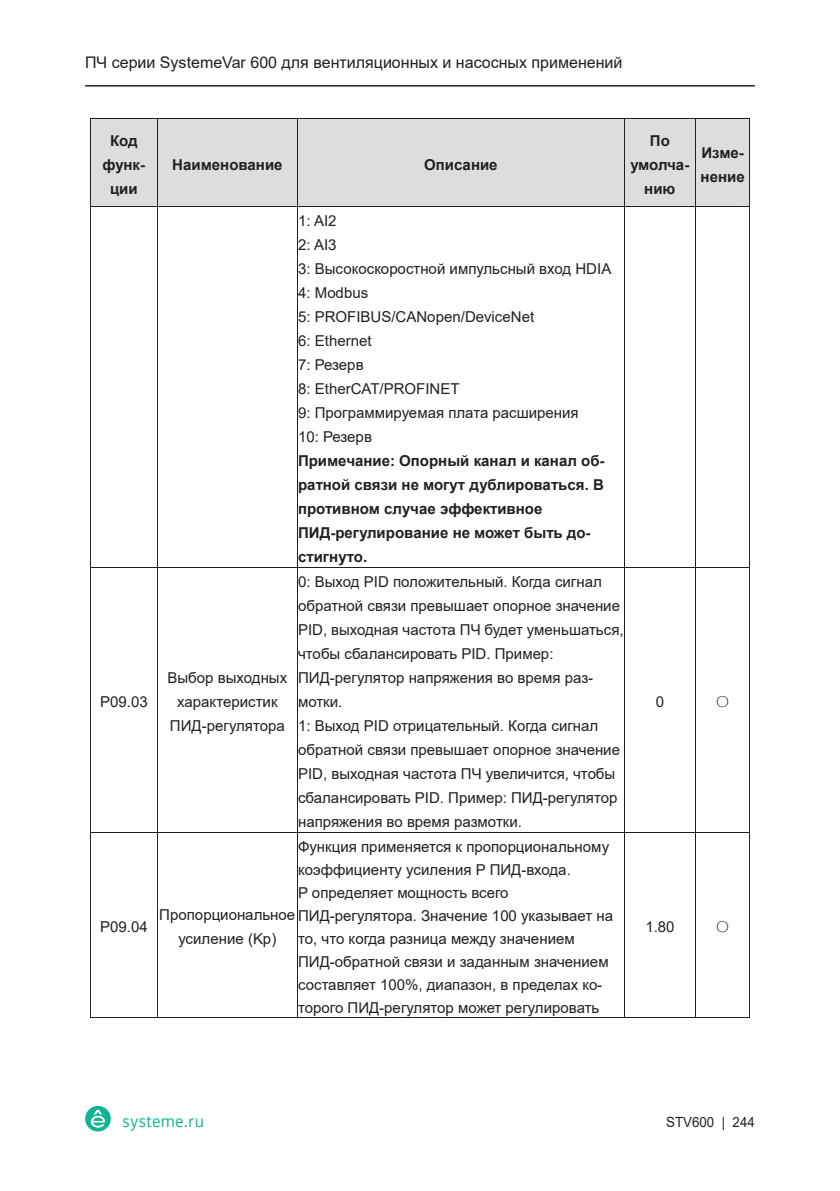
<style>
.page{position:relative;width:840px;height:1191px;background:#fff}
.page>*{position:absolute;margin:0;border:0;box-sizing:border-box;transform-origin:0 0}
.t1{font:16px "Arial";color:#231f20}
.t2{font:16px "Open Sans";letter-spacing:.03em;color:#0eb58f;scale:.95 1}
.t3{font:15px/24px "Arial";color:#231f20}
.t4{font:700 15px/24px "Arial";color:#231f20;text-align:center}
.t5{font:15px "Sim Sun";color:#231f20}
.t6{font:14px "Arial";color:#231f20;scale:.95 1}
</style>
<div class="page">
<hr style="left:85px;top:85px;width:669px;height:2px;background:#231f20">
<div style="left:85px;top:1106px;width:26px;height:25px;background:#0eb490;border-radius:50%"></div>
<svg style="left:91px;top:1109px;width:15px;height:18px"></svg>
<div style="left:91px;top:119px;width:66px;height:32px;background:#dcdddf"></div>
<div style="left:91px;top:151px;width:66px;height:24px;background:#dcdddf"></div>
<div style="left:91px;top:175px;width:66px;height:31px;background:#dcdddf"></div>
<div style="left:158px;top:119px;width:139px;height:87px;background:#dcdddf"></div>
<div style="left:298px;top:119px;width:325px;height:87px;background:#dcdddf"></div>
<div style="left:624px;top:119px;width:71px;height:32px;background:#dcdddf"></div>
<div style="left:624px;top:151px;width:71px;height:24px;background:#dcdddf"></div>
<div style="left:624px;top:175px;width:71px;height:31px;background:#dcdddf"></div>
<div style="left:696px;top:119px;width:52px;height:87px;background:#dcdddf"></div>
<hr style="left:91px;top:118px;width:66px;height:1px;background:#231f20">
<hr style="left:158px;top:118px;width:139px;height:1px;background:#231f20">
<hr style="left:298px;top:118px;width:325px;height:1px;background:#231f20">
<hr style="left:624px;top:118px;width:71px;height:1px;background:#231f20">
<hr style="left:696px;top:118px;width:52px;height:1px;background:#231f20">
<hr style="left:90px;top:119px;width:1px;height:87px;background:#231f20">
<hr style="left:157px;top:119px;width:1px;height:87px;background:#231f20">
<hr style="left:297px;top:119px;width:1px;height:87px;background:#231f20">
<hr style="left:623px;top:119px;width:1px;height:87px;background:#231f20">
<hr style="left:695px;top:119px;width:1px;height:87px;background:#231f20">
<hr style="left:748px;top:119px;width:1px;height:87px;background:#231f20">
<hr style="left:91px;top:206px;width:66px;height:1px;background:#231f20">
<hr style="left:158px;top:206px;width:139px;height:1px;background:#231f20">
<hr style="left:298px;top:206px;width:325px;height:1px;background:#231f20">
<hr style="left:624px;top:206px;width:71px;height:1px;background:#231f20">
<hr style="left:696px;top:206px;width:52px;height:1px;background:#231f20">
<hr style="left:90px;top:207px;width:1px;height:360px;background:#231f20">
<hr style="left:157px;top:207px;width:1px;height:360px;background:#231f20">
<hr style="left:297px;top:207px;width:1px;height:360px;background:#231f20">
<hr style="left:623px;top:207px;width:1px;height:360px;background:#231f20">
<hr style="left:695px;top:207px;width:1px;height:360px;background:#231f20">
<hr style="left:748px;top:207px;width:1px;height:360px;background:#231f20">
<hr style="left:91px;top:567px;width:66px;height:1px;background:#231f20">
<hr style="left:158px;top:567px;width:139px;height:1px;background:#231f20">
<hr style="left:298px;top:567px;width:325px;height:1px;background:#231f20">
<hr style="left:624px;top:567px;width:71px;height:1px;background:#231f20">
<hr style="left:696px;top:567px;width:52px;height:1px;background:#231f20">
<hr style="left:90px;top:568px;width:1px;height:264px;background:#231f20">
<hr style="left:157px;top:568px;width:1px;height:264px;background:#231f20">
<hr style="left:297px;top:568px;width:1px;height:264px;background:#231f20">
<hr style="left:623px;top:568px;width:1px;height:264px;background:#231f20">
<hr style="left:695px;top:568px;width:1px;height:264px;background:#231f20">
<hr style="left:748px;top:568px;width:1px;height:264px;background:#231f20">
<hr style="left:91px;top:832px;width:66px;height:1px;background:#231f20">
<hr style="left:158px;top:832px;width:139px;height:1px;background:#231f20">
<hr style="left:298px;top:832px;width:325px;height:1px;background:#231f20">
<hr style="left:624px;top:832px;width:71px;height:1px;background:#231f20">
<hr style="left:696px;top:832px;width:52px;height:1px;background:#231f20">
<hr style="left:90px;top:833px;width:1px;height:184px;background:#231f20">
<hr style="left:91px;top:1017px;width:66px;height:1px;background:#231f20">
<hr style="left:157px;top:833px;width:1px;height:184px;background:#231f20">
<hr style="left:158px;top:1017px;width:139px;height:1px;background:#231f20">
<hr style="left:297px;top:833px;width:1px;height:184px;background:#231f20">
<hr style="left:298px;top:1017px;width:325px;height:1px;background:#231f20">
<hr style="left:623px;top:833px;width:1px;height:184px;background:#231f20">
<hr style="left:624px;top:1017px;width:71px;height:1px;background:#231f20">
<hr style="left:695px;top:833px;width:1px;height:184px;background:#231f20">
<hr style="left:696px;top:1017px;width:52px;height:1px;background:#231f20">
<hr style="left:748px;top:833px;width:1px;height:184px;background:#231f20">
<p class="t1" style="left:85px;top:52px;width:538px">ПЧ серии SystemeVar 600 для вентиляционных и насосных применений</p>
<p class="t4" style="left:102px;top:129px;width:44px">Код функ&shy;ции</p>
<p class="t4" style="left:172px;top:153px;width:112px">Наименование</p>
<p class="t4" style="left:424px;top:153px;width:75px">Описание</p>
<p class="t4" style="left:630px;top:129px;width:60px">По умолча&shy;нию</p>
<p class="t4" style="left:700px;top:141px;width:46px;text-align:left">Изме&shy;нение</p>
<p class="t3" style="left:298px;top:209px;width:315px">1: AI2<br>2: AI3<br>3: Высокоскоростной импульсный вход HDIA<br>4: Modbus<br>5: PROFIBUS/CANopen/DeviceNet<br>6: Ethernet<br>7: Резерв<br>8: EtherCAT/PROFINET<br>9: Программируемая плата расширения<br>10: Резерв</p>
<p class="t4" style="left:298px;top:449px;width:308px;text-align:left">Примечание: Опорный канал и канал об&shy;ратной связи не могут дублироваться. В противном случае эффективное<br>ПИД-регулирование не может быть до&shy;стигнуто.</p>
<p class="t3" style="left:100px;top:690px;width:49px">P09.03</p>
<p class="t3" style="left:167px;top:666px;width:121px;text-align:center">Выбор выходных характеристик<br>ПИД-регулятора</p>
<p class="t3" style="left:298px;top:570px;width:327px">0: Выход PID положительный. Когда сигнал обратной связи превышает опорное значение PID, выходная частота ПЧ будет уменьшаться, чтобы сбалансировать PID. Пример:<br>ПИД-регулятор напряжения во время раз&shy;мотки.<br>1: Выход PID отрицательный. Когда сигнал обратной связи превышает опорное значение PID, выходная частота ПЧ увеличится, чтобы сбалансировать PID. Пример: ПИД-регулятор напряжения во время размотки.</p>
<p class="t3" style="left:655px;top:690px;width:10px">0</p>
<p class="t5" style="left:714px;top:694px;width:16px">○</p>
<p class="t3" style="left:100px;top:915px;width:49px">P09.04</p>
<p class="t3" style="left:298px;top:834px;width:312px;line-height:23px">Функция применяется к пропорциональному коэффициенту усиления P ПИД-входа.<br>P определяет мощность всего</p>
<p class="t3" style="left:298px;top:926px;width:312px;line-height:23px">то, что когда разница между значением ПИД-обратной связи и заданным значением составляет 100%, диапазон, в пределах ко&shy;торого ПИД-регулятор может регулировать</p>
<p class="t3" style="left:178px;top:903px;width:436px;text-indent:-19px">Пропорциональное ПИД-регулятора. Значение 100 указывает на усиление (Kp)</p>
<p class="t3" style="left:645px;top:915px;width:31px">1.80</p>
<p class="t5" style="left:714px;top:919px;width:16px">○</p>
<p class="t2" style="left:122px;top:1110px;width:87px">systeme.ru</p>
<p class="t6" style="left:666px;top:1112px;width:95px">STV600 | 244</p>
</div>
